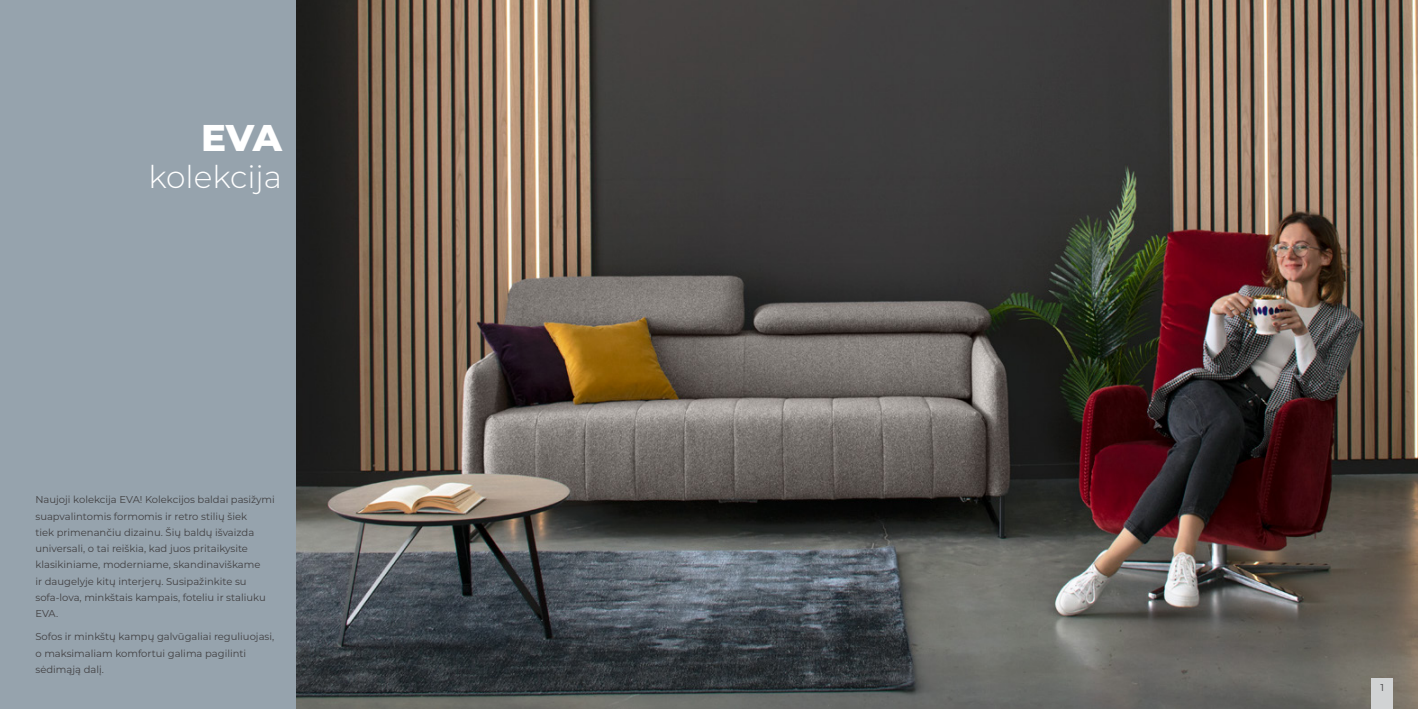
<style>
.page{position:relative;width:1418px;height:709px;background:#fff}
.page>*{position:absolute;margin:0;border:0;box-sizing:border-box;transform-origin:0 0}
.t1{font:800 37.25px "Montserrat";color:#fff}
.t2{font:300 31.25px "Montserrat";color:#fff}
.t3{font:10px/16.2px "Montserrat";color:#414042}
</style>
<div class="page">
<div style="left:0;top:0;width:297px;height:709px;background:#96a3ad"></div>
<img style="left:296px;top:0;width:1121px;height:709px">
<div style="left:1371px;top:679px;width:21px;height:30px;background:#d1d3d4"></div>
<h1 class="t1" style="left:201px;top:110px;width:82px">EVA</h1>
<h2 class="t2" style="left:148px;top:156px;width:135px">kolekcija</h2>
<p class="t3" style="left:35px;top:491px;width:241px">Naujoji kolekcija EVA! Kolekcijos baldai pasižymi suapvalintomis formomis ir retro stilių šiek<br>tiek primenančiu dizainu. Šių baldų išvaizda universali, o tai reiškia, kad juos pritaikysite klasikiniame, moderniame, skandinaviškame<br>ir daugelyje kitų interjerų. Susipažinkite su sofa-lova, minkštais kampais, foteliu ir staliuku EVA.</p>
<p class="t3" style="left:35px;top:628px;width:240px">Sofos ir minkštų kampų galvūgaliai reguliuojasi, o maksimaliam komfortui galima pagilinti sėdimąją dalį.</p>
<p class="t3" style="left:1380px;top:679px;width:5px">1</p>
</div>
